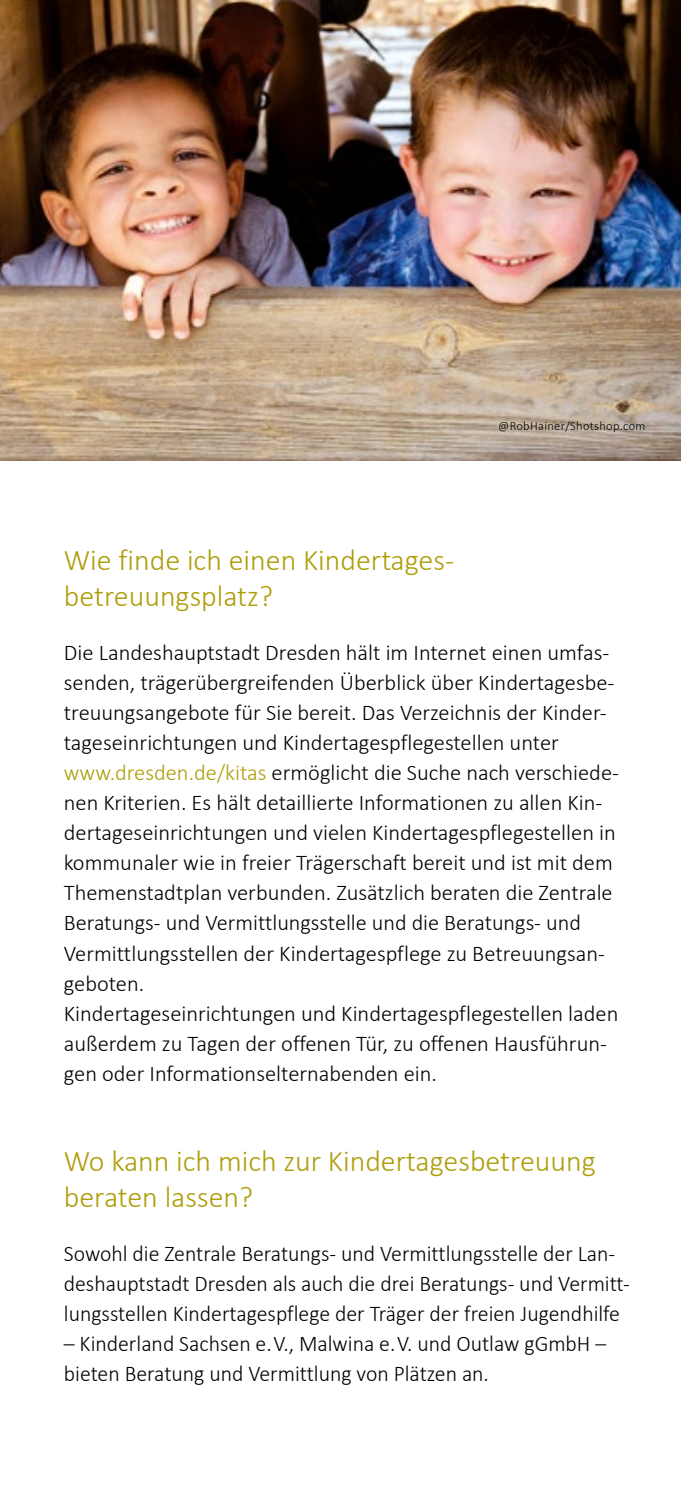
<style>
.page{position:relative;width:681px;height:1489px;background:#fff}
.page>*{position:absolute;margin:0;border:0;box-sizing:border-box;transform-origin:0 0}
.Head{font:300 30px/36px "Calibri";color:#ae9d08}
.Text{font:300 22.5px/30px "Calibri";color:#000}
.t1{font:300 12.5px "Calibri";letter-spacing:.025em;color:#000}
.s1{color:#ae9d08}
</style>
<div class="page">
<img style="left:0;top:0;width:680px;height:461px">
<p class="t1" style="left:498px;top:417px;width:149px">@RobHainer/Shotshop.com</p>
<h1 class="Head" style="left:64px;top:542px;width:389px">Wie finde ich einen Kindertages&shy;betreuungsplatz?</h1>
<p class="Text" style="left:64px;top:637px;width:556px">Die Landeshauptstadt Dresden hält im Internet einen umfas&shy;senden, trägerübergreifenden Überblick über Kindertagesbe&shy;treuungsangebote für Sie bereit. Das Verzeichnis der Kinder&shy;tageseinrichtungen und Kindertagespflegestellen unter <span class="s1">www.dresden.de/kitas</span> ermöglicht die Suche nach verschiede&shy;nen Kriterien. Es hält detaillierte Informationen zu allen Kin&shy;dertageseinrichtungen und vielen Kindertagespflegestellen in kommunaler wie in freier Trägerschaft bereit und ist mit dem Themenstadtplan verbunden. Zusätzlich beraten die Zentrale Beratungs- und Vermittlungsstelle und die Beratungs- und Vermittlungsstellen der Kindertagespflege zu Betreuungsan&shy;geboten.</p>
<p class="Text" style="left:64px;top:997px;width:556px">Kindertageseinrichtungen und Kindertagespflegestellen laden außerdem zu Tagen der offenen Tür, zu offenen Hausführun&shy;gen oder Informationselternabenden ein.</p>
<h1 class="Head" style="left:64px;top:1142px;width:533px">Wo kann ich mich zur Kindertagesbetreuung beraten lassen?</h1>
<p class="Text" style="left:64px;top:1237px;width:567px">Sowohl die Zentrale Beratungs- und Vermittlungsstelle der Lan&shy;deshauptstadt Dresden als auch die drei Beratungs- und Vermitt&shy;lungsstellen Kindertagespflege der Träger der freien Jugendhilfe</p>
<p class="Text" style="left:64px;top:1327px;width:543px">– Kinderland Sachsen e. V., Malwina e. V. und Outlaw gGmbH – bieten Beratung und Vermittlung von Plätzen an.</p>
</div>
